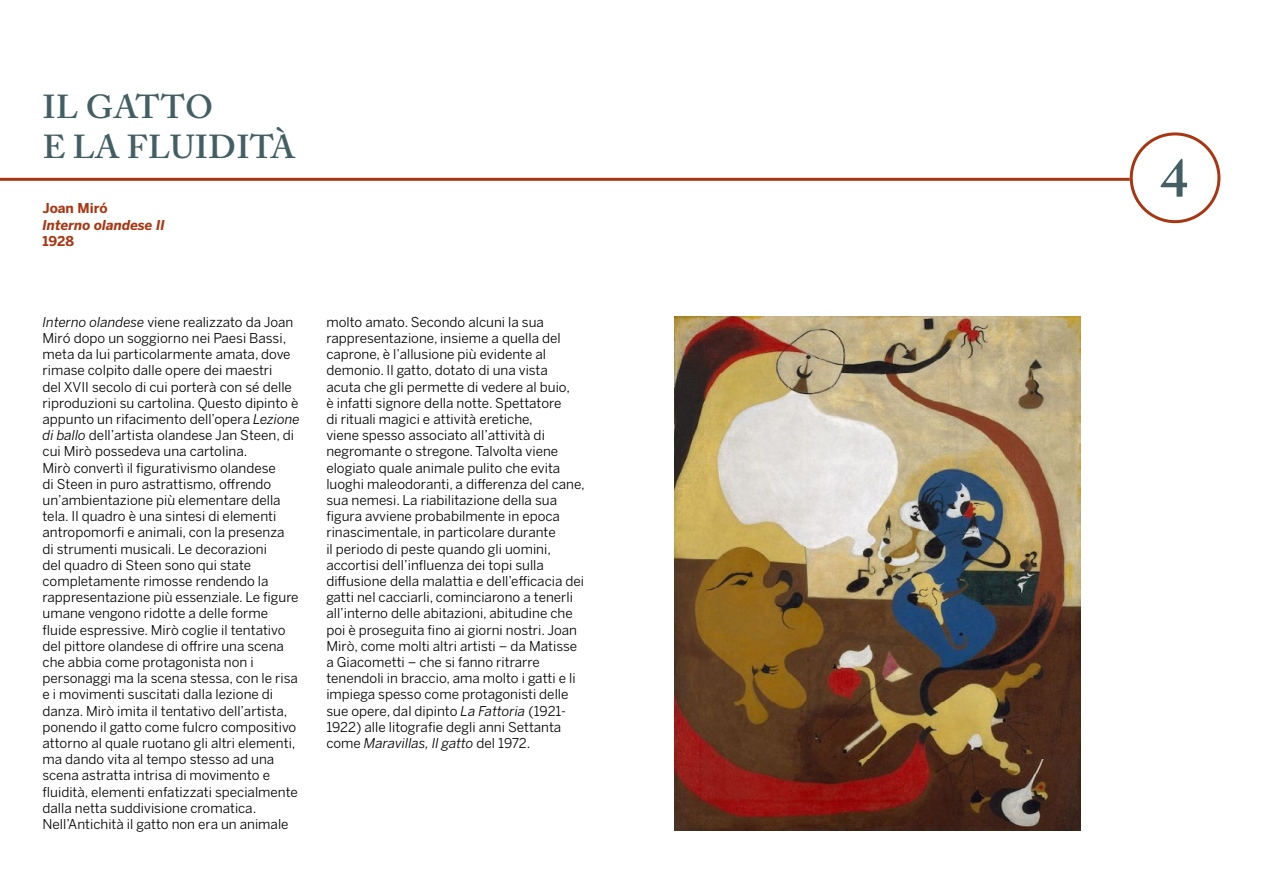
<style>
.page{position:relative;width:1263px;height:893px;background:#fff}
.page>*{position:absolute;margin:0;border:0;box-sizing:border-box;transform-origin:0 0}
.t1{font:600 55.5px "Adobe Caslon Pro";color:#435f63}
.t2{font:600 33px/39.6px "Adobe Caslon Pro";letter-spacing:.015em;color:#435f63}
.t3{font:13.5px/16.2px "Benton Sans";color:#000}
.t4{font:italic 700 13.5px "Benton Sans";color:#a83612}
.t5{font:700 13.5px "Benton Sans";color:#a83612}
.s1{font-style:italic}
</style>
<div class="page">
<div style="left:1130px;top:132px;width:90px;height:91px;border:3px solid #a83612;border-radius:50%"></div>
<hr style="left:0;top:178px;width:1130px;height:3px;background:#a83612">
<img style="left:674px;top:316px;width:407px;height:514px">
<h2 class="t2" style="left:43px;top:87px;width:254px">IL GATTO<br>E LA FLUIDITÀ</h2>
<p class="t5" style="left:43px;top:200px;width:67px">Joan Miró</p>
<p class="t4" style="left:43px;top:217px;width:124px">Interno olandese II</p>
<p class="t5" style="left:43px;top:233px;width:33px">1928</p>
<p class="t3" style="left:43px;top:314px;width:259px"><span class="s1">Interno olandese</span> viene realizzato da Joan Miró dopo un soggiorno nei Paesi Bassi, meta da lui particolarmente amata, dove rimase colpito dalle opere dei maestri<br>del XVII secolo di cui porterà con sé delle riproduzioni su cartolina. Questo dipinto è appunto un rifacimento dell’opera <span class="s1">Lezione di ballo</span> dell’artista olandese Jan Steen, di cui Mirò possedeva una cartolina.<br>Mirò convertì il figurativismo olandese<br>di Steen in puro astrattismo, offrendo un’ambientazione più elementare della tela. Il quadro è una sintesi di elementi antropomorfi e animali, con la presenza<br>di strumenti musicali. Le decorazioni<br>del quadro di Steen sono qui state completamente rimosse rendendo la rappresentazione più essenziale. Le figure umane vengono ridotte a delle forme fluide espressive. Mirò coglie il tentativo del pittore olandese di offrire una scena che abbia come protagonista non i personaggi ma la scena stessa, con le risa e i movimenti suscitati dalla lezione di danza. Mirò imita il tentativo dell’artista, ponendo il gatto come fulcro compositivo attorno al quale ruotano gli altri elementi, ma dando vita al tempo stesso ad una scena astratta intrisa di movimento e fluidità, elementi enfatizzati specialmente dalla netta suddivisione cromatica.<br>Nell’Antichità il gatto non era un animale</p>
<p class="t3" style="left:326px;top:314px;width:260px">molto amato. Secondo alcuni la sua rappresentazione, insieme a quella del caprone, è l’allusione più evidente al demonio. Il gatto, dotato di una vista acuta che gli permette di vedere al buio,<br>è infatti signore della notte. Spettatore<br>di rituali magici e attività eretiche,<br>viene spesso associato all’attività di negromante o stregone. Talvolta viene elogiato quale animale pulito che evita luoghi maleodoranti, a differenza del cane, sua nemesi. La riabilitazione della sua figura avviene probabilmente in epoca rinascimentale, in particolare durante<br>il periodo di peste quando gli uomini, accortisi dell’influenza dei topi sulla diffusione della malattia e dell’efficacia dei gatti nel cacciarli, cominciarono a tenerli all’interno delle abitazioni, abitudine che poi è proseguita fino ai giorni nostri. Joan Mirò, come molti altri artisti – da Matisse a Giacometti – che si fanno ritrarre tenendoli in braccio, ama molto i gatti e li impiega spesso come protagonisti delle sue opere, dal dipinto <span class="s1">La Fattoria</span> (1921- 1922) alle litografie degli anni Settanta come <span class="s1">Maravillas, Il gatto</span> del 1972.</p>
<h1 class="t1" style="left:1160px;top:145px;width:29px">4</h1>
</div>
